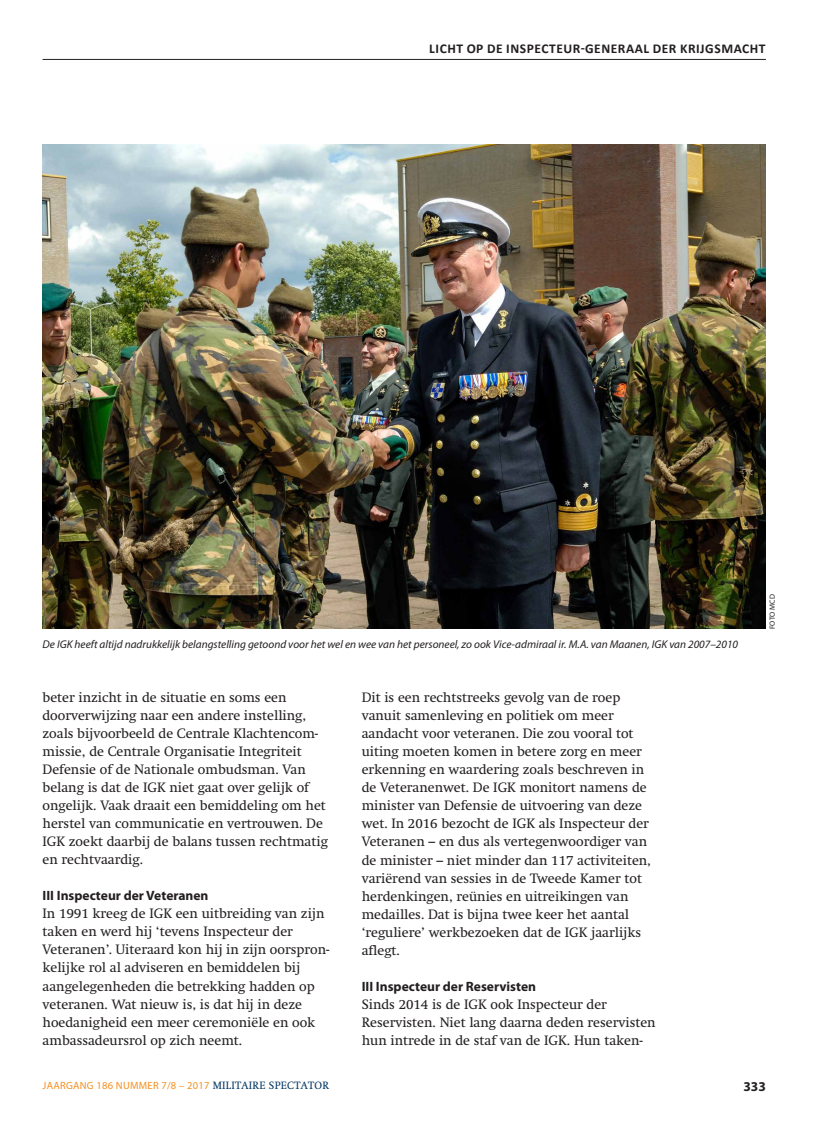
<style>
.page{position:relative;width:817px;height:1136px;background:#fff}
.page>*{position:absolute;margin:0;border:0;box-sizing:border-box;transform-origin:0 0}
.t1{font:13.5px/18px "Swift";color:#231f20}
.t2{font:700 13.5px "Myriad Pro";color:#231f20}
.t3{font:700 13.5px "Calibri";letter-spacing:.04em;color:#231f20}
.t4{font:italic 11.25px "Myriad Pro";color:#231f20}
.t5{font:10.5px "Myriad Pro";letter-spacing:.025em;color:#f68f1e}
.t6{font:7.5px "Myriad Pro";letter-spacing:.02em;color:#231f20}
.s1{font-family:"Swift";color:#003562}
</style>
<div class="page">
<hr style="left:43px;top:59px;width:722px;height:1px;background:#231f20">
<img style="left:43px;top:145px;width:722px;height:483px">
<p class="t3" style="left:429px;top:40px;width:338px">LICHT OP DE INSPECTEUR-GENERAAL DER KRIJGSMACHT</p>
<p class="t4" style="left:43px;top:637px;width:697px">De IGK heeft altijd nadrukkelijk belangstelling getoond voor het wel en wee van het personeel, zo ook Vice-admiraal ir. M.A. van Maanen, IGK van 2007–2010</p>
<p class="t1" style="left:43px;top:688px;width:287px">beter inzicht in de situatie en soms een doorverwijzing naar een andere instelling, zoals bijvoorbeeld de Centrale Klachtencom&shy;missie, de Centrale Organisatie Integriteit Defensie of de Nationale ombudsman. Van belang is dat de IGK niet gaat over gelijk of ongelijk. Vaak draait een bemiddeling om het herstel van communicatie en vertrouwen. De IGK zoekt daarbij de balans tussen rechtmatig en rechtvaardig.</p>
<p class="t2" style="left:43px;top:888px;width:167px">III Inspecteur der Veteranen</p>
<p class="t1" style="left:43px;top:904px;width:288px">In 1991 kreeg de IGK een uitbreiding van zijn taken en werd hij ‘tevens Inspecteur der Veteranen’. Uiteraard kon hij in zijn oorspron&shy;kelijke rol al adviseren en bemiddelen bij aangelegenheden die betrekking hadden op veteranen. Wat nieuw is, is dat hij in deze hoedanigheid een meer ceremoniële en ook ambassadeursrol op zich neemt.</p>
<p class="t1" style="left:361px;top:688px;width:291px">Dit is een rechtstreeks gevolg van de roep vanuit samenleving en politiek om meer aandacht voor veteranen. Die zou vooral tot uiting moeten komen in betere zorg en meer erkenning en waardering zoals beschreven in de Veteranenwet. De IGK monitort namens de minister van Defensie de uitvoering van deze wet. In 2016 bezocht de IGK als Inspecteur der Veteranen – en dus als vertegenwoordiger van de minister – niet minder dan 117 activiteiten, variërend van sessies in de Tweede Kamer tot herdenkingen, reünies en uitreikingen van medailles. Dat is bijna twee keer het aantal ‘reguliere’ werkbezoeken dat de IGK jaarlijks aflegt.</p>
<p class="t2" style="left:361px;top:978px;width:176px">III Inspecteur der Reservisten</p>
<p class="t1" style="left:361px;top:994px;width:295px">Sinds 2014 is de IGK ook Inspecteur der<br>Reservisten. Niet lang daarna deden reservisten hun intrede in de staf van de IGK. Hun taken-</p>
<p class="t6" style="left:768px;top:629px;width:37px;rotate:-90deg">FOTO MCD</p>
<p class="t5" style="left:43px;top:1079px;width:288px">JAARGANG 186 NUMMER 7/8 – 2017 <span class="s1">MILITAIRE SPECTATOR</span></p>
<p class="t2" style="left:743px;top:1078px;width:24px">333</p>
</div>
